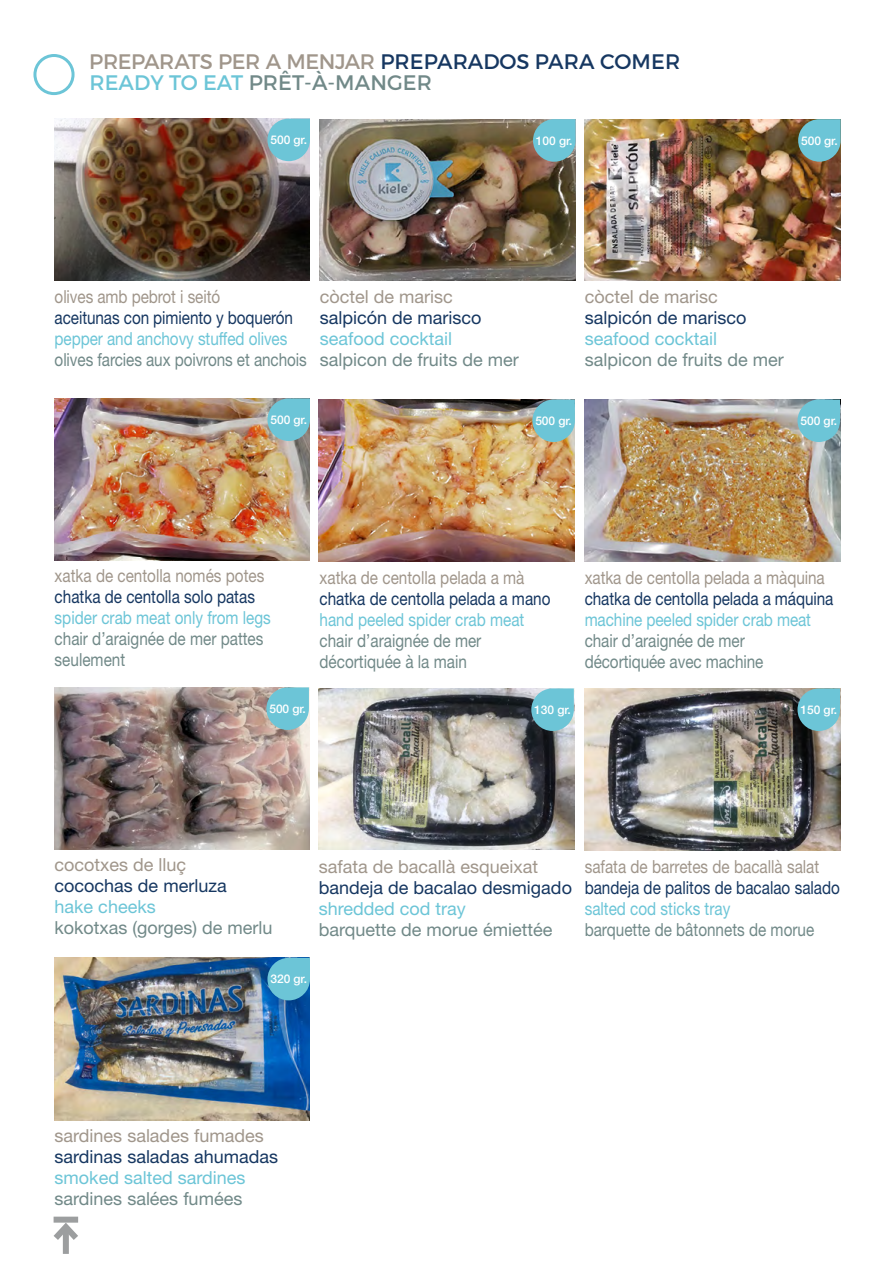
<style>
.page{position:relative;width:893px;height:1263px;background:#fff}
.page>*{position:absolute;margin:0;border:0;box-sizing:border-box;transform-origin:0 0}
.t1{font:21px/21px "Montserrat";letter-spacing:.005em;color:#a0968b}
.t2{font:18px/21px "Helvetica Neue LT Std";color:#718988;scale:.85 1}
.t3{font:18px "Helvetica Neue LT Std";color:#163761;scale:.85 1}
.t4{font:18px "Helvetica Neue LT Std";color:#a0968b;scale:.85 1}
.t5{font:18px "Helvetica Neue LT Std";color:#6cc5d7;scale:.85 1}
.t6{font:18px "Helvetica Neue LT Std";color:#718988}
.t7{font:18px "Helvetica Neue LT Std";color:#163761}
.t8{font:18px "Helvetica Neue LT Std";color:#a0968b}
.t9{font:18px "Helvetica Neue LT Std";color:#6cc5d7}
.t10{font:500 12px "Helvetica Neue LT Std";letter-spacing:-.005em;color:#fff}
.s1{color:#163761}
.s2{color:#6cc5d7}
.s3{color:#718988}
</style>
<div class="page">
<div style="left:63px;top:1227px;width:6px;height:27px;background:#9c9e9f"></div>
<svg style="left:53px;top:1218px;width:26px;height:28px"></svg>
<div style="left:54px;top:1216px;width:24px;height:6px;background:#9c9e9f"></div>
<img style="left:320px;top:119px;width:255px;height:162px">
<img style="left:585px;top:119px;width:256px;height:162px">
<img style="left:54px;top:398px;width:256px;height:162px">
<img style="left:319px;top:399px;width:256px;height:162px">
<img style="left:584px;top:399px;width:256px;height:162px">
<div style="left:33px;top:54px;width:42px;height:41px;border:3px solid #6cc5d7;border-radius:50%"></div>
<svg style="left:533px;top:119px;width:42px;height:43px"></svg>
<svg style="left:798px;top:119px;width:43px;height:43px"></svg>
<svg style="left:267px;top:398px;width:43px;height:43px"></svg>
<svg style="left:532px;top:399px;width:43px;height:43px"></svg>
<svg style="left:797px;top:399px;width:43px;height:43px"></svg>
<img style="left:54px;top:119px;width:256px;height:161px">
<svg style="left:267px;top:119px;width:43px;height:42px"></svg>
<img style="left:54px;top:687px;width:256px;height:163px">
<img style="left:54px;top:958px;width:256px;height:162px">
<img style="left:319px;top:688px;width:255px;height:162px">
<img style="left:584px;top:688px;width:256px;height:162px">
<svg style="left:531px;top:688px;width:43px;height:43px"></svg>
<svg style="left:267px;top:958px;width:43px;height:42px"></svg>
<svg style="left:266px;top:687px;width:43px;height:43px"></svg>
<svg style="left:797px;top:688px;width:43px;height:43px"></svg>
<p class="t1" style="left:89px;top:51px;width:592px">PREPARATS PER A MENJAR <span class="s1">PREPARADOS PARA COMER<br></span><span class="s2">READY TO EAT</span> <span class="s3">PRÊT-À-MANGER</span></p>
<p class="t10" style="left:270px;top:133px;width:38px">500 gr.</p>
<p class="t10" style="left:536px;top:133px;width:38px">100 gr.</p>
<p class="t10" style="left:801px;top:133px;width:38px">500 gr.</p>
<p class="t4" style="left:55px;top:286px;width:196px">olives amb pebrot i seitó</p>
<p class="t3" style="left:55px;top:307px;width:282px">aceitunas con pimiento y boquerón</p>
<p class="t5" style="left:55px;top:328px;width:275px">pepper and anchovy stuffed olives</p>
<p class="t2" style="left:55px;top:349px;width:298px">olives farcies aux poivrons et anchois</p>
<p class="t8" style="left:320px;top:286px;width:135px">còctel de marisc</p>
<p class="t7" style="left:320px;top:307px;width:163px">salpicón de marisco</p>
<p class="t9" style="left:320px;top:328px;width:134px">seafood cocktail</p>
<p class="t6" style="left:320px;top:349px;width:201px">salpicon de fruits de mer</p>
<p class="t8" style="left:585px;top:286px;width:135px">còctel de marisc</p>
<p class="t7" style="left:585px;top:307px;width:163px">salpicón de marisco</p>
<p class="t9" style="left:585px;top:328px;width:134px">seafood cocktail</p>
<p class="t6" style="left:585px;top:349px;width:201px">salpicon de fruits de mer</p>
<p class="t10" style="left:270px;top:413px;width:38px">500 gr.</p>
<p class="t10" style="left:535px;top:414px;width:38px">500 gr.</p>
<p class="t10" style="left:800px;top:414px;width:38px">500 gr.</p>
<p class="t4" style="left:55px;top:565px;width:248px">xatka de centolla només potes</p>
<p class="t3" style="left:55px;top:586px;width:237px">chatka de centolla solo patas</p>
<p class="t5" style="left:55px;top:607px;width:256px">spider crab meat only from legs</p>
<p class="t2" style="left:55px;top:628px;width:247px">chair d’araignée de mer pattes seulement</p>
<p class="t4" style="left:320px;top:567px;width:243px">xatka de centolla pelada a mà</p>
<p class="t3" style="left:320px;top:588px;width:273px">chatka de centolla pelada a mano</p>
<p class="t5" style="left:320px;top:609px;width:243px">hand peeled spider crab meat</p>
<p class="t2" style="left:320px;top:630px;width:192px">chair d’araignée de mer décortiquée à la main</p>
<p class="t4" style="left:585px;top:567px;width:284px">xatka de centolla pelada a màquina</p>
<p class="t3" style="left:585px;top:588px;width:294px">chatka de centolla pelada a máquina</p>
<p class="t5" style="left:585px;top:609px;width:268px">machine peeled spider crab meat</p>
<p class="t2" style="left:585px;top:630px;width:212px">chair d’araignée de mer décortiquée avec machine</p>
<p class="t10" style="left:269px;top:701px;width:38px">500 gr.</p>
<p class="t10" style="left:800px;top:702px;width:38px">150 gr.</p>
<p class="t10" style="left:534px;top:702px;width:38px">130 gr.</p>
<p class="t8" style="left:55px;top:854px;width:133px">cocotxes de lluç</p>
<p class="t7" style="left:55px;top:875px;width:174px">cocochas de merluza</p>
<p class="t9" style="left:55px;top:896px;width:103px">hake cheeks</p>
<p class="t6" style="left:55px;top:917px;width:219px">kokotxas (gorges) de merlu</p>
<p class="t8" style="left:319px;top:855px;width:221px">safata de bacallà esqueixat</p>
<p class="t7" style="left:319px;top:876px;width:255px">bandeja de bacalao desmigado</p>
<p class="t9" style="left:319px;top:897px;width:149px">shredded cod tray</p>
<p class="t6" style="left:319px;top:918px;width:235px">barquette de morue émiettée</p>
<p class="t4" style="left:585px;top:855px;width:278px">safata de barretes de bacallà salat</p>
<p class="t3" style="left:585px;top:876px;width:302px">bandeja de palitos de bacalao salado</p>
<p class="t5" style="left:585px;top:897px;width:173px">salted cod sticks tray</p>
<p class="t2" style="left:585px;top:918px;width:272px">barquette de bâtonnets de morue</p>
<p class="t10" style="left:270px;top:972px;width:38px">320 gr.</p>
<p class="t8" style="left:55px;top:1124px;width:211px">sardines salades fumades</p>
<p class="t7" style="left:55px;top:1145px;width:225px">sardinas saladas ahumadas</p>
<p class="t9" style="left:55px;top:1166px;width:192px">smoked salted sardines</p>
<p class="t6" style="left:55px;top:1187px;width:189px">sardines salées fumées</p>
</div>
